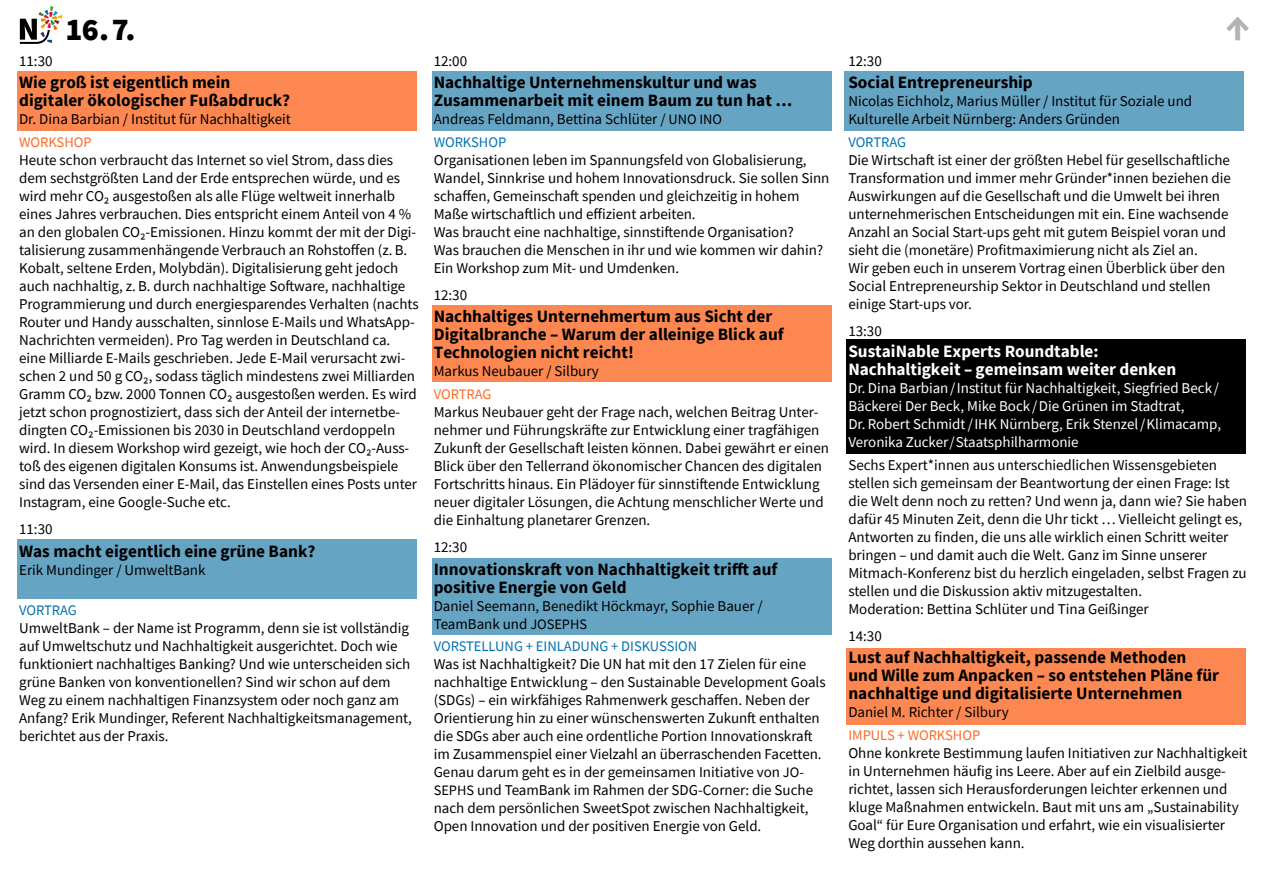
<style>
.page{position:relative;width:1263px;height:893px;background:#fff}
.page>*{position:absolute;margin:0;border:0;box-sizing:border-box;transform-origin:0 0}
.t1{font:700 42px "Source Sans Pro";color:#b3b3b3}
.t2{font:900 31.5px "Source Sans Pro";color:#000}
.t3{font:700 17.25px/18px "Source Sans Pro";color:#000}
.t4{font:700 17.25px/18px "Source Sans Pro";color:#fff}
.t5{font:15px/18px "Source Sans Pro";color:#000}
.t6{font:15px/18px "Source Sans Pro";color:#fff}
.t7{font:14.55px "Source Sans Pro";color:#0072af}
.t8{font:14.55px "Source Sans Pro";color:#fd6925}
.s1{font-size:14.4px}
</style>
<div class="page">
<div style="left:432px;top:71px;width:399px;height:60px;background:#66a4c4"></div>
<div style="left:17px;top:71px;width:400px;height:60px;background:#fd8750"></div>
<div style="left:432px;top:558px;width:399px;height:77px;background:#66a4c4"></div>
<div style="left:844px;top:71px;width:400px;height:60px;background:#66a4c4"></div>
<div style="left:17px;top:539px;width:400px;height:60px;background:#66a4c4"></div>
<div style="left:432px;top:306px;width:399px;height:76px;background:#fd8750"></div>
<div style="left:846px;top:648px;width:400px;height:77px;background:#fd8750"></div>
<div style="left:846px;top:339px;width:400px;height:115px;background:#000"></div>
<svg style="left:20px;top:6px;width:43px;height:38px"></svg>
<h2 class="t2" style="left:66px;top:16px;width:71px">16.7.</h2>
<h1 class="t1" style="left:1225px;top:7px;width:27px">↑</h1>
<p class="t5" style="left:19px;top:53px;width:35px">11:30</p>
<p class="t3" style="left:19px;top:75px;width:273px">Wie groß ist eigentlich mein digitaler ökologischer Fußabdruck?</p>
<p class="t5" style="left:19px;top:112px;width:273px">Dr. Dina Barbian / Institut für Nachhaltigkeit</p>
<p class="t8" style="left:19px;top:136px;width:74px">WORKSHOP</p>
<p class="t5" style="left:19px;top:152px;width:401px">Heute schon verbraucht das Internet so viel Strom, dass dies dem sechstgrößten Land der Erde entsprechen würde, und es wird mehr CO₂ ausgestoßen als alle Flüge weltweit innerhalb eines Jahres verbrauchen. Dies entspricht einem Anteil von 4 % an den globalen CO₂-Emissionen. Hinzu kommt der mit der Digi&shy;talisierung zusammenhängende Verbrauch an Rohstoffen (z. B.<br>Kobalt, seltene Erden, Molybdän). Digitalisierung geht jedoch auch nachhaltig, z. B. durch nachhaltige Software, nachhaltige Programmierung und durch energiesparendes Verhalten (nachts Router und Handy ausschalten, sinnlose E-Mails und WhatsApp-Nachrichten vermeiden). Pro Tag werden in Deutschland ca. eine Milliarde E-Mails geschrieben. Jede E-Mail verursacht zwi&shy;schen 2 und 50 g CO₂, sodass täglich mindestens zwei Milliarden Gramm CO₂ bzw. 2000 Tonnen CO₂ ausgestoßen werden. Es wird jetzt schon prognostiziert, dass sich der Anteil der internetbe&shy;dingten CO₂-Emissionen bis 2030 in Deutschland verdoppeln wird. In diesem Workshop wird gezeigt, wie hoch der CO₂-Auss&shy;toß des eigenen digitalen Konsums ist. Anwendungsbeispiele sind das Versenden einer E-Mail, das Einstellen eines Posts unter Instagram, eine Google-Suche etc.</p>
<p class="t5" style="left:19px;top:521px;width:35px">11:30</p>
<p class="t3" style="left:19px;top:543px;width:298px">Was macht eigentlich eine grüne Bank?</p>
<p class="t5" style="left:19px;top:562px;width:188px">Erik Mundinger / UmweltBank</p>
<p class="t7" style="left:19px;top:604px;width:59px">VORTRAG</p>
<p class="t5" style="left:19px;top:620px;width:394px">UmweltBank – der Name ist Programm, denn sie ist vollständig auf Umweltschutz und Nachhaltigkeit ausgerichtet. Doch wie funktioniert nachhaltiges Banking? Und wie unterscheiden sich grüne Banken von konventionellen? Sind wir schon auf dem Weg zu einem nachhaltigen Finanzsystem oder noch ganz am Anfang? Erik Mundinger, Referent Nachhaltigkeitsmanagement, berichtet aus der Praxis.</p>
<p class="t5" style="left:434px;top:53px;width:35px">12:00</p>
<p class="t3" style="left:434px;top:75px;width:360px">Nachhaltige Unternehmenskultur und was<br>Zusammenarbeit mit einem Baum zu tun hat …</p>
<p class="t5" style="left:434px;top:112px;width:290px">Andreas Feldmann, Bettina Schlüter / <span class="s1">UNO INO</span></p>
<p class="t7" style="left:434px;top:136px;width:74px">WORKSHOP</p>
<p class="t5" style="left:434px;top:152px;width:397px">Organisationen leben im Spannungsfeld von Globalisierung, Wandel, Sinnkrise und hohem Innovationsdruck. Sie sollen Sinn schaffen, Gemeinschaft spenden und gleichzeitig in hohem Maße wirtschaftlich und effizient arbeiten.<br>Was braucht eine nachhaltige, sinnstiftende Organisation?<br>Was brauchen die Menschen in ihr und wie kommen wir dahin?<br>Ein Workshop zum Mit- und Umdenken.</p>
<p class="t5" style="left:434px;top:287px;width:35px">12:30</p>
<p class="t3" style="left:434px;top:309px;width:351px">Nachhaltiges Unternehmertum aus Sicht der<br>Digitalbranche – Warum der alleinige Blick auf<br>Technologien nicht reicht!</p>
<p class="t5" style="left:434px;top:364px;width:167px">Markus Neubauer / Silbury</p>
<p class="t8" style="left:434px;top:388px;width:59px">VORTRAG</p>
<p class="t5" style="left:434px;top:404px;width:397px">Markus Neubauer geht der Frage nach, welchen Beitrag Unter&shy;nehmer und Führungskräfte zur Entwicklung einer tragfähigen Zukunft der Gesellschaft leisten können. Dabei gewährt er einen Blick über den Tellerrand ökonomischer Chancen des digitalen Fortschritts hinaus. Ein Plädoyer für sinnstiftende Entwicklung neuer digitaler Lösungen, die Achtung menschlicher Werte und die Einhaltung planetarer Grenzen.</p>
<p class="t5" style="left:434px;top:539px;width:35px">12:30</p>
<p class="t3" style="left:434px;top:561px;width:345px">Innovationskraft von Nachhaltigkeit trifft auf positive Energie von Geld</p>
<p class="t5" style="left:434px;top:598px;width:331px">Daniel Seemann, Benedikt Höckmayr, Sophie Bauer /<br>TeamBank und <span class="s1">JOSEPHS</span></p>
<p class="t7" style="left:434px;top:640px;width:265px">VORSTELLUNG + EINLADUNG + DISKUSSION</p>
<p class="t5" style="left:434px;top:656px;width:393px">Was ist Nachhaltigkeit? Die UN hat mit den 17 Zielen für eine nachhaltige Entwicklung – den Sustainable Development Goals (SDGs) – ein wirkfähiges Rahmenwerk geschaffen. Neben der Orientierung hin zu einer wünschenswerten Zukunft enthalten die SDGs aber auch eine ordentliche Portion Innovationskraft im Zusammenspiel einer Vielzahl an überraschenden Facetten.<br>Genau darum geht es in der gemeinsamen Initiative von <span class="s1">JO-SEPHS</span> und TeamBank im Rahmen der SDG-Corner: die Suche nach dem persönlichen SweetSpot zwischen Nachhaltigkeit, Open Innovation und der positiven Energie von Geld.</p>
<p class="t5" style="left:848px;top:53px;width:35px">12:30</p>
<p class="t3" style="left:848px;top:75px;width:186px">Social Entrepreneurship</p>
<p class="t5" style="left:848px;top:94px;width:345px">Nicolas Eichholz, Marius Müller / Institut für Soziale und<br>Kulturelle Arbeit Nürnberg: Anders Gründen</p>
<p class="t7" style="left:848px;top:136px;width:59px">VORTRAG</p>
<p class="t5" style="left:848px;top:152px;width:384px">Die Wirtschaft ist einer der größten Hebel für gesellschaftliche Transformation und immer mehr Gründer*innen beziehen die Auswirkungen auf die Gesellschaft und die Umwelt bei ihren unternehmerischen Entscheidungen mit ein. Eine wachsende Anzahl an Social Start-ups geht mit gutem Beispiel voran und sieht die (monetäre) Profitmaximierung nicht als Ziel an.<br>Wir geben euch in unserem Vortrag einen Überblick über den Social Entrepreneurship Sektor in Deutschland und stellen einige Start-ups vor.</p>
<p class="t5" style="left:848px;top:323px;width:35px">13:30</p>
<p class="t4" style="left:848px;top:344px;width:329px">SustaiNable Experts Roundtable:<br>Nachhaltigkeit – gemeinsam weiter denken</p>
<p class="t6" style="left:848px;top:380px;width:374px">Dr.Dina Barbian/Institut für Nachhaltigkeit, Siegfried Beck / Bäckerei Der Beck, Mike Bock /Die Grünen im Stadtrat,<br>Dr. Robert Schmidt/IHK Nürnberg, Erik Stenzel/Klimacamp, Veronika Zucker/Staatsphilharmonie</p>
<p class="t5" style="left:848px;top:457px;width:400px">Sechs Expert*innen aus unterschiedlichen Wissensgebieten stellen sich gemeinsam der Beantwortung der einen Frage: Ist die Welt denn noch zu retten? Und wenn ja, dann wie? Sie haben dafür 45 Minuten Zeit, denn die Uhr tickt … Vielleicht gelingt es, Antworten zu finden, die uns alle wirklich einen Schritt weiter bringen – und damit auch die Welt. Ganz im Sinne unserer Mitmach-Konferenz bist du herzlich eingeladen, selbst Fragen zu stellen und die Diskussion aktiv mitzugestalten.<br>Moderation: Bettina Schlüter und Tina Geißinger</p>
<p class="t5" style="left:848px;top:628px;width:35px">14:30</p>
<p class="t3" style="left:848px;top:650px;width:372px">Lust auf Nachhaltigkeit, passende Methoden und Wille zum Anpacken – so entstehen Pläne für nachhaltige und digitalisierte Unternehmen</p>
<p class="t5" style="left:848px;top:704px;width:162px">Daniel M. Richter / Silbury</p>
<p class="t8" style="left:848px;top:729px;width:133px">IMPULS + WORKSHOP</p>
<p class="t5" style="left:848px;top:745px;width:401px">Ohne konkrete Bestimmung laufen Initiativen zur Nachhaltigkeit in Unternehmen häufig ins Leere. Aber auf ein Zielbild ausge&shy;richtet, lassen sich Herausforderungen leichter erkennen und kluge Maßnahmen entwickeln. Baut mit uns am „Sustainability Goal“ für Eure Organisation und erfahrt, wie ein visualisierter Weg dorthin aussehen kann.</p>
</div>
